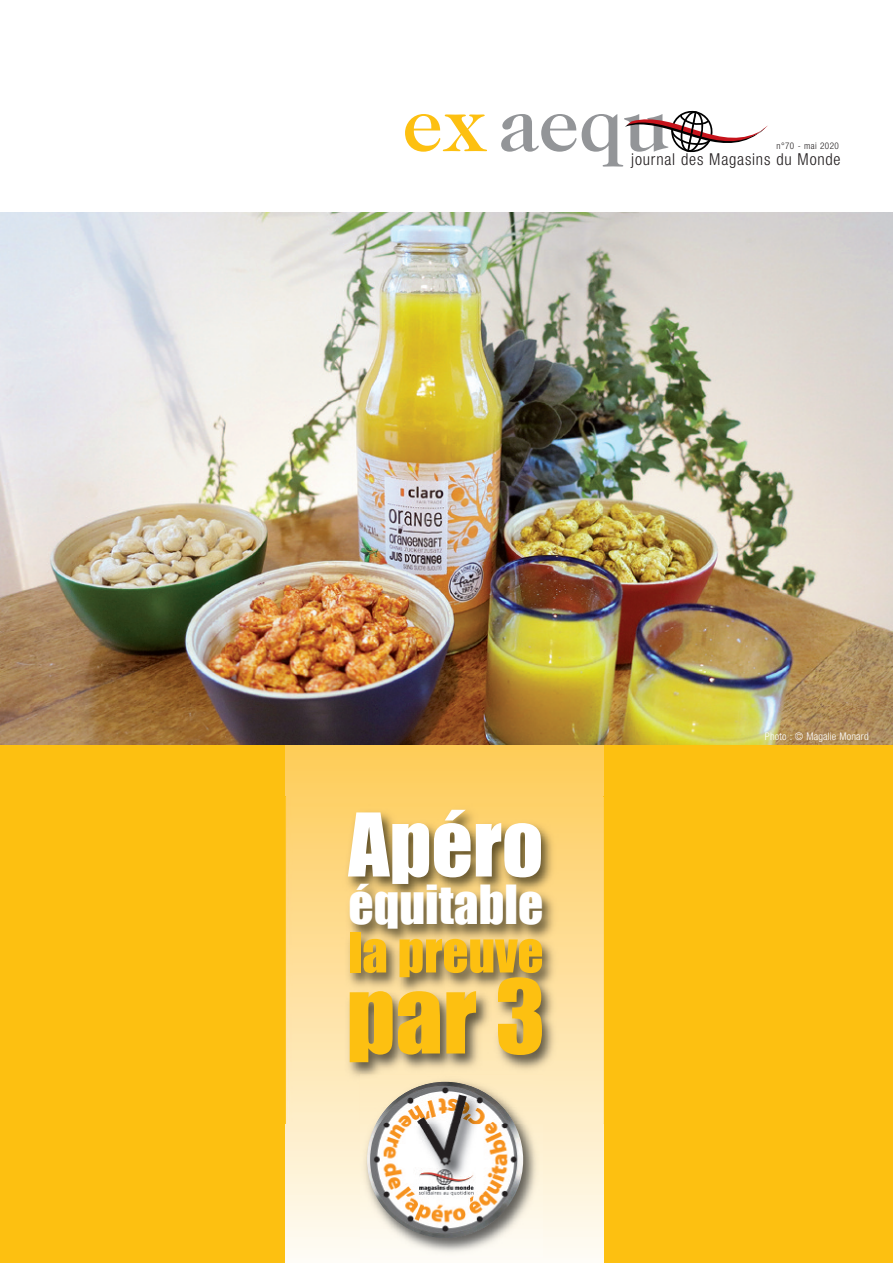
<style>
.page{position:relative;width:893px;height:1263px;background:#fff}
.page>*{position:absolute;margin:0;border:0;box-sizing:border-box;transform-origin:0 0}
.t1{font:94.5px "Impact";color:#fdc011}
.t2{font:81px "Impact";color:#fff}
.t3{font:500 80.1px "Caslon Two Twenty Four";color:#939598}
.t4{font:51px "Impact";color:#fdc011}
.t5{font:49.5px "Impact";color:#fff}
.t6{font:300 condensed 16.35px "Helvetica Neue LT Std";letter-spacing:.05em;color:#231f20}
.t7{font:300 condensed 10.5px "Helvetica Neue LT Std";letter-spacing:.015em;color:#fff}
.t8{font:300 condensed 9.15px "Helvetica Neue LT Std";letter-spacing:.05em;color:#231f20}
.s1{color:#fdc011}
</style>
<div class="page">
<svg style="left:625px;top:110px;width:143px;height:43px"></svg>
<div style="left:0;top:744px;width:893px;height:519px;background:#fdc011"></div>
<svg style="left:286px;top:744px;width:318px;height:519px;background:#f7e1ad"></svg>
<img style="left:0;top:213px;width:893px;height:531px">
<img style="left:367px;top:1082px;width:156px;height:156px;border-radius:50%">
<img style="left:285px;top:797px;width:319px;height:327px">
<h3 class="t3" style="left:403px;top:93px;width:268px"><span class="s1">ex</span> aequ</h3>
<p class="t8" style="left:776px;top:142px;width:64px">n°70 - mai 2020</p>
<p class="t6" style="left:631px;top:153px;width:211px">journal des Magasins du Monde</p>
<h2 class="t2" style="left:348px;top:795px;width:196px">Apéro</h2>
<h3 class="t5" style="left:348px;top:874px;width:196px">équitable</h3>
<h3 class="t4" style="left:348px;top:921px;width:197px">la preuve</h3>
<h1 class="t1" style="left:346px;top:958px;width:200px">par 3</h1>
<p class="t7" style="left:765px;top:732px;width:105px">Photo : © Magalie Monard</p>
</div>
